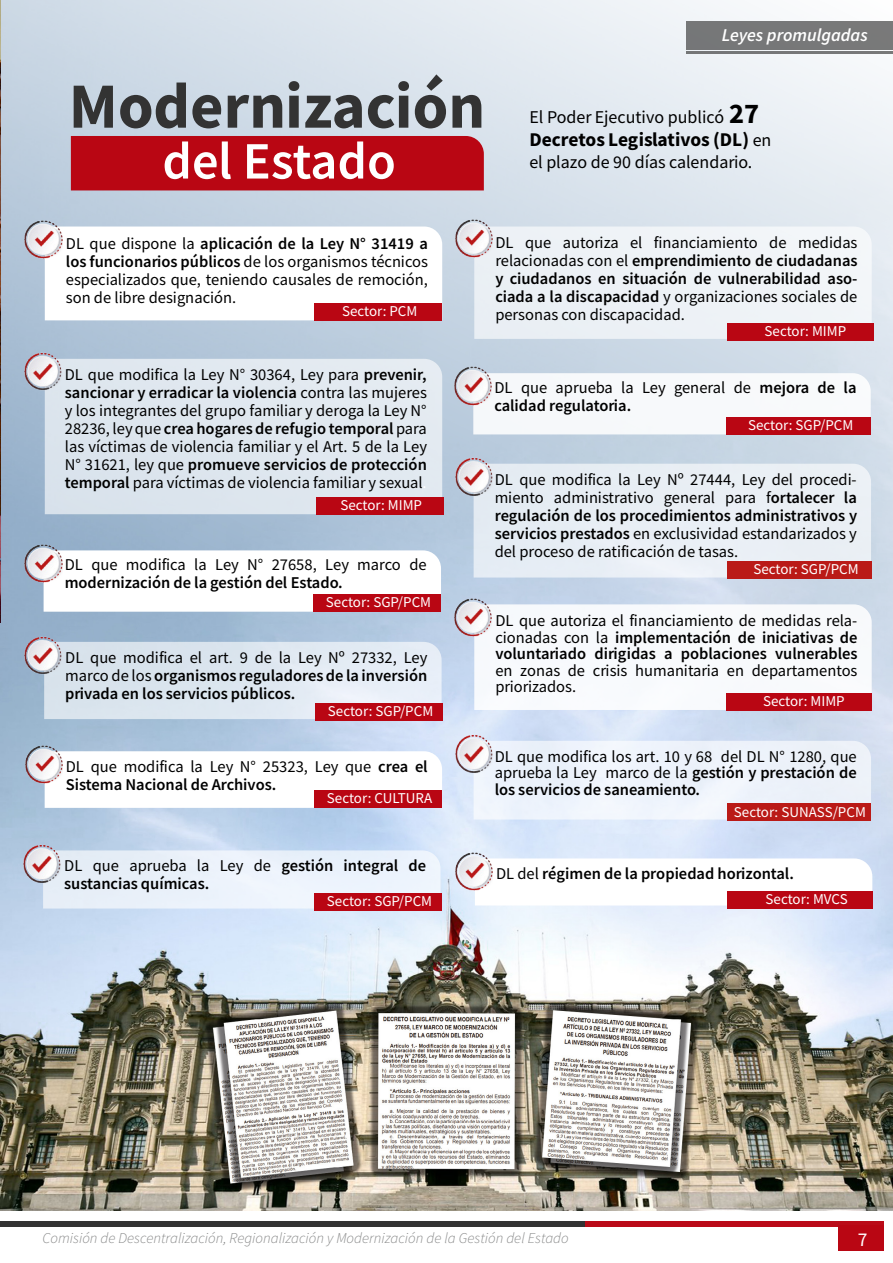
<style>
.page{position:relative;width:893px;height:1263px;background:#fff}
.page>*{position:absolute;margin:0;border:0;box-sizing:border-box;transform-origin:0 0}
.t1{font:64.5px "Source Sans Variable";letter-spacing:.04em;color:#333}
.t2{font:52.5px "Source Sans Variable";letter-spacing:.025em;color:#fff}
.t3{font:28.5px "Source Sans Variable";color:#000}
.t4{font:19.5px "Source Sans Variable";letter-spacing:.04em;color:#000}
.t5{font:19.5px "Source Sans Variable";color:#fff}
.t6{font:18px "Source Sans Variable";letter-spacing:.02em;color:#000}
.t7{font:italic 18px "Source Sans Variable";letter-spacing:.025em;color:#fff}
.t8{font:16.5px/18px "Source Sans Variable";letter-spacing:.02em;color:#000;text-align:justify}
.t9{font:15px "Source Sans Variable";letter-spacing:.02em;color:#fff}
.t10{font:italic 15px "Source Sans Variable";letter-spacing:.005em;color:#878888}
.s1{font-size:18px}
.s2{color:#fff}
</style>
<div class="page">
<img style="left:0;top:0;width:893px;height:1210px">
<img style="left:0;top:0;width:1px;height:492px">
<hr style="left:0;top:492px;width:1px;height:131px;background:#000">
<div style="left:71px;top:136px;width:413px;height:54px;background:#b90613"></div>
<svg style="left:45px;top:226px;width:397px;height:94px"></svg>
<img style="left:22px;top:217px;width:40px;height:43px">
<div style="left:474px;top:226px;width:398px;height:113px;background:#eef2f6"></div>
<img style="left:453px;top:216px;width:40px;height:43px">
<div style="left:45px;top:359px;width:397px;height:155px;background:#dfe7ef"></div>
<svg style="left:44px;top:550px;width:397px;height:62px"></svg>
<img style="left:22px;top:541px;width:40px;height:43px">
<div style="left:315px;top:303px;width:127px;height:18px;background:#b90613"></div>
<svg style="left:44px;top:642px;width:398px;height:77px;background:#dee7f0"></svg>
<svg style="left:45px;top:751px;width:397px;height:57px"></svg>
<img style="left:20px;top:634px;width:44px;height:42px">
<img style="left:23px;top:742px;width:39px;height:43px">
<img style="left:19px;top:350px;width:45px;height:43px">
<div style="left:316px;top:497px;width:128px;height:17px;background:#b90613"></div>
<div style="left:313px;top:595px;width:128px;height:17px;background:#b90613"></div>
<div style="left:315px;top:703px;width:128px;height:18px;background:#b90613"></div>
<div style="left:314px;top:791px;width:128px;height:17px;background:#b90613"></div>
<div style="left:727px;top:323px;width:146px;height:17px;background:#b90613"></div>
<svg style="left:473px;top:373px;width:398px;height:61px"></svg>
<img style="left:452px;top:364px;width:40px;height:43px">
<div style="left:726px;top:417px;width:145px;height:17px;background:#b90613"></div>
<div style="left:474px;top:464px;width:397px;height:113px;background:#e9eef4"></div>
<img style="left:450px;top:456px;width:44px;height:42px">
<div style="left:727px;top:561px;width:145px;height:17px;background:#ba1a17"></div>
<svg style="left:474px;top:604px;width:398px;height:106px"></svg>
<img style="left:452px;top:595px;width:40px;height:43px">
<div style="left:726px;top:693px;width:146px;height:17px;background:#b90613"></div>
<div style="left:474px;top:741px;width:397px;height:78px;background:#edf3fc"></div>
<img style="left:450px;top:733px;width:44px;height:42px">
<div style="left:727px;top:803px;width:143px;height:17px;background:#ba1a17"></div>
<div style="left:43px;top:850px;width:397px;height:58px;background:#eaf1fb"></div>
<img style="left:19px;top:842px;width:44px;height:43px">
<div style="left:314px;top:893px;width:128px;height:17px;background:#b90613"></div>
<svg style="left:475px;top:858px;width:397px;height:47px"></svg>
<img style="left:453px;top:849px;width:40px;height:44px">
<div style="left:727px;top:892px;width:145px;height:17px;background:#b90613"></div>
<div style="left:0;top:1222px;width:588px;height:5px;background:#333"></div>
<div style="left:585px;top:1222px;width:299px;height:5px;background:#ba0b18"></div>
<div style="left:839px;top:1225px;width:45px;height:26px;background:#b90613"></div>
<div style="left:686px;top:22px;width:207px;height:28px;background:#777879"></div>
<hr style="left:686px;top:51px;width:207px;height:3px;background:#333">
<h1 class="t1" style="left:69px;top:67px;width:415px">Modernización</h1>
<h2 class="t2" style="left:162px;top:129px;width:234px">del Estado</h2>
<p class="t7" style="left:722px;top:24px;width:147px">Leyes promulgadas</p>
<h3 class="t3" style="left:729px;top:96px;width:30px">27</h3>
<p class="t6" style="left:529px;top:106px;width:196px">El Poder Ejecutivo publicó</p>
<p class="t4" style="left:529px;top:128px;width:243px">Decretos Legislativos (DL) <span class="s1">en</span></p>
<p class="t6" style="left:529px;top:151px;width:224px">el plazo de 90 días calendario.</p>
<p class="t8" style="left:66px;top:234px;width:363px">DL que dispone la aplicación de la Ley N° 31419 a los funcionarios públicos de los organismos técnicos especializados que, teniendo causales de remoción, son de libre designación.</p>
<p class="t8" style="left:495px;top:233px;width:363px">DL que autoriza el financiamiento de medidas relacionadas con el emprendimiento de ciudadanas y ciudadanos en situación de vulnerabilidad aso&shy;ciada a la discapacidad y organizaciones sociales de personas con discapacidad.</p>
<p class="t9" style="left:342px;top:302px;width:76px">Sector: PCM</p>
<p class="t8" style="left:65px;top:365px;width:363px">DL que modifica la Ley N° 30364, Ley para prevenir, sancionar y erradicar la violencia contra las mujeres y los integrantes del grupo familiar y deroga la Ley N° 28236, ley que crea hogares de refugio temporal para las víctimas de violencia familiar y el Art. 5 de la Ley N° 31621, ley que promueve servicios de protección temporal para víctimas de violencia familiar y sexual<span class="s2">.</span></p>
<p class="t9" style="left:340px;top:496px;width:83px">Sector: MIMP</p>
<p class="t8" style="left:65px;top:556px;width:363px">DL que modifica la Ley N° 27658, Ley marco de modernización de la gestión del Estado.</p>
<p class="t9" style="left:326px;top:593px;width:106px">Sector: SGP/PCM</p>
<p class="t8" style="left:65px;top:648px;width:363px">DL que modifica el art. 9 de la Ley Nº 27332, Ley marco de los organismos reguladores de la inversión privada en los servicios públicos.</p>
<p class="t9" style="left:328px;top:702px;width:106px">Sector: SGP/PCM</p>
<p class="t8" style="left:66px;top:758px;width:363px">DL que modifica la Ley N° 25323, Ley que crea el<br>Sistema Nacional de Archivos.</p>
<p class="t9" style="left:327px;top:789px;width:106px">Sector: CULTURA</p>
<p class="t8" style="left:64px;top:857px;width:363px">DL que aprueba la Ley de gestión integral de sustancias químicas.</p>
<p class="t9" style="left:327px;top:891px;width:106px">Sector: SGP/PCM</p>
<p class="t9" style="left:765px;top:322px;width:83px">Sector: MIMP</p>
<p class="t8" style="left:494px;top:379px;width:363px">DL que aprueba la Ley general de mejora de la calidad regulatoria.</p>
<p class="t9" style="left:748px;top:416px;width:106px">Sector: SGP/PCM</p>
<p class="t8" style="left:495px;top:470px;width:363px">DL que modifica la Ley Nº 27444, Ley del procedi&shy;miento administrativo general para fortalecer la regulación de los procedimientos administrativos y servicios prestados en exclusividad estandarizados y del proceso de ratificación de tasas.</p>
<p class="t9" style="left:753px;top:560px;width:106px">Sector: SGP/PCM</p>
<p class="t8" style="left:495px;top:613px;width:363px;line-height:16.5px">DL que autoriza el financiamiento de medidas rela&shy;cionadas con la implementación de iniciativas de voluntariado dirigidas a poblaciones vulnerables en zonas de crisis humanitaria en departamentos priorizados.</p>
<p class="t9" style="left:763px;top:692px;width:83px">Sector: MIMP</p>
<p class="t8" style="left:495px;top:748px;width:363px;line-height:16.5px">DL que modifica los art. 10 y 68 del DL N° 1280, que aprueba la Ley marco de la gestión y prestación de los servicios de saneamiento.</p>
<p class="t9" style="left:734px;top:803px;width:133px">Sector: SUNASS/PCM</p>
<p class="t8" style="left:496px;top:865px;width:298px">DL del régimen de la propiedad horizontal.</p>
<p class="t9" style="left:766px;top:890px;width:83px">Sector: MVCS</p>
<p class="t10" style="left:43px;top:1229px;width:528px">Comisión de Descentralización, Regionalización y Modernización de la Gestión del Estado</p>
<p class="t5" style="left:858px;top:1227px;width:11px">7</p>
</div>
